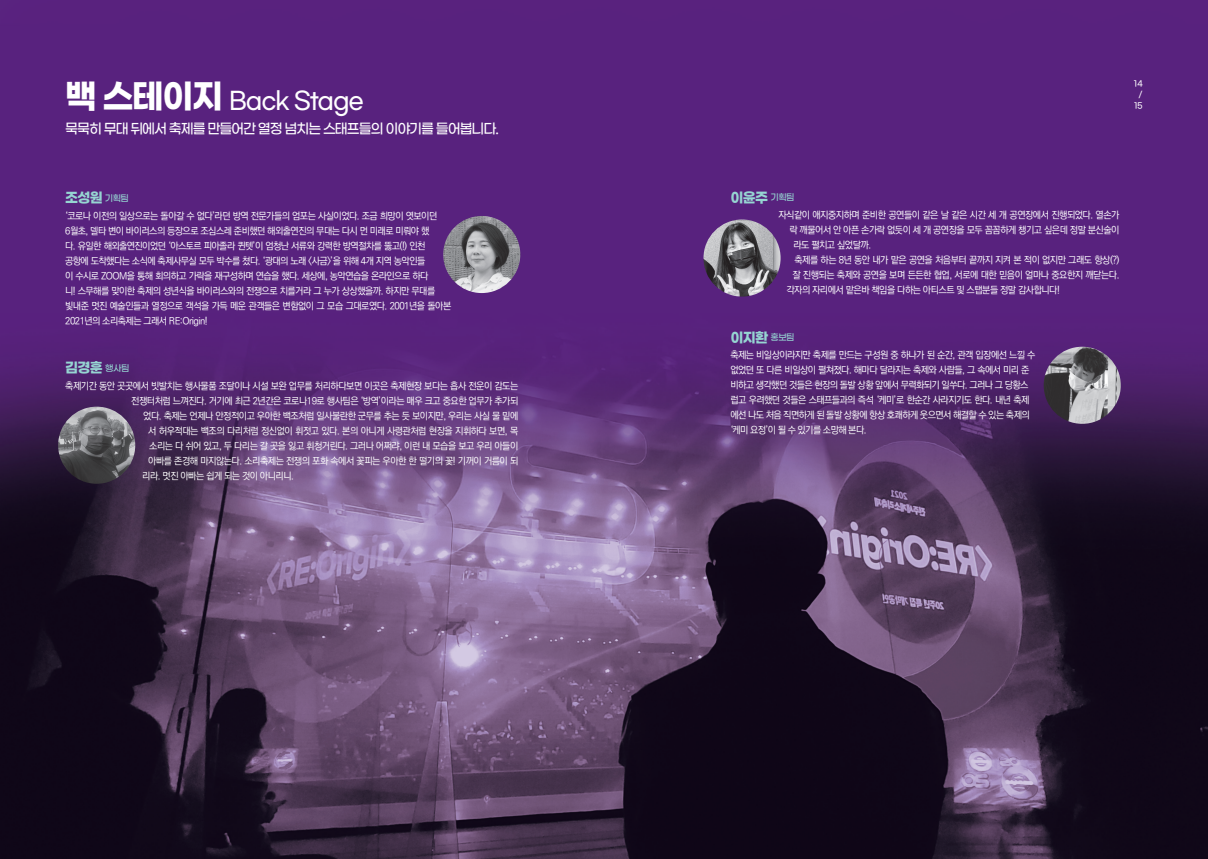
<style>
.page{position:relative;width:1208px;height:859px;background:#fff}
.page>*{position:absolute;margin:0;border:0;box-sizing:border-box;transform-origin:0 0}
.t1{font:700 34px "Gmarket Sans";color:#fff;scale:.96 1}
.t2{font:500 24px "Gmarket Sans";letter-spacing:-.05em;color:#fff;scale:.96 1}
.t3{font:500 14px "Gmarket Sans";letter-spacing:-.075em;color:#fff;scale:.96 1}
.t4{font:700 14px "Gmarket Sans";letter-spacing:-.05em;color:#96d5d2}
.t5{font:500 9.8px/15px "Ko Pub Dotum";letter-spacing:-.055em;color:#fff}
.t6{font:500 8px "Gmarket Sans";color:#fff}
.s1{font-weight:500;font-size:9px}
</style>
<div class="page">
<img style="left:0;top:0;width:1208px;height:859px">
<img style="left:58px;top:407px;width:77px;height:77px;border-radius:39px">
<img style="left:443px;top:216px;width:77px;height:77px;border-radius:39px">
<img style="left:703px;top:219px;width:77px;height:78px;border-radius:39px">
<img style="left:1043px;top:347px;width:77px;height:77px;border-radius:39px">
<p class="t1" style="left:65px;top:77px;width:166px">백 스테이지</p>
<p class="t6" style="left:1138px;top:91px;width:6px">/</p>
<p class="t6" style="left:1133px;top:80px;width:10px">14</p>
<p class="t2" style="left:229px;top:87px;width:142px">Back Stage</p>
<p class="t3" style="left:65px;top:121px;width:453px">묵묵히 무대 뒤에서 축제를 만들어간 열정 넘치는 스태프들의 이야기를 들어봅니다.</p>
<p class="t6" style="left:1134px;top:102px;width:10px">15</p>
<p class="t4" style="left:65px;top:190px;width:65px">조성원 <span class="s1">기획팀</span></p>
<p class="t5" style="left:65px;top:209px;width:388px">‘코로나 이전의 일상으로는 돌아갈 수 없다’라던 방역 전문가들의 엄포는 사실이었다. 조금 희망이 엿보이던 6월초, 델타 변이 바이러스의 등장으로 조심스레 준비했던 해외출연진의 무대는 다시 먼 미래로 미뤄야 했<br>다. 유일한 해외출연진이었던 ‘아스토르 피아졸라 퀸텟’이 엄청난 서류와 강력한 방역절차를 뚫고(!) 인천 공항에 도착했다는 소식에 축제사무실 모두 박수를 쳤다. ‘광대의 노래 &lt;사금&gt;’을 위해 4개 지역 농악인들<br>이 수시로 ZOOM을 통해 회의하고 가락을 재구성하며 연습을 했다. 세상에, 농악연습을 온라인으로 하다<br>니! 스무해를 맞이한 축제의 성년식을 바이러스와의 전쟁으로 치를거라 그 누가 상상했을까. 하지만 무대를 빛내준 멋진 예술인들과 열정으로 객석을 가득 메운 관객들은 변함없이 그 모습 그대로였다. 2001년을 돌아본 2021년의 소리축제는 그래서 RE:Origin!</p>
<p class="t4" style="left:65px;top:360px;width:66px">김경훈 <span class="s1">행사팀</span></p>
<p class="t5" style="left:65px;top:379px;width:455px">축제기간 동안 곳곳에서 빗발치는 행사물품 조달이나 시설 보완 업무를 처리하다보면 이곳은 축제현장 보다는 흡사 전운이 감도는</p>
<p class="t5" style="left:131px;top:394px;width:389px">전쟁터처럼 느껴진다. 거기에 최근 2년간은 코로나19로 행사팀은 ‘방역’이라는 매우 크고 중요한 업무가 추가되</p>
<p class="t5" style="left:143px;top:409px;width:377px">었다. 축제는 언제나 안정적이고 우아한 백조처럼 일사불란한 군무를 추는 듯 보이지만, 우리는 사실 물 밑에</p>
<p class="t5" style="left:148px;top:424px;width:372px">서 허우적대는 백조의 다리처럼 정신없이 휘젓고 있다. 본의 아니게 사령관처럼 현장을 지휘하다 보면, 목</p>
<p class="t5" style="left:149px;top:439px;width:371px">소리는 다 쉬어 있고, 두 다리는 갈 곳을 잃고 휘청거린다. 그러나 어쩌랴, 이런 내 모습을 보고 우리 아들이</p>
<p class="t5" style="left:148px;top:454px;width:372px">아빠를 존경해 마지않는다. 소리축제는 전쟁의 포화 속에서 꽃피는 우아한 한 떨기의 꽃! 기꺼이 거름이 되</p>
<p class="t5" style="left:142px;top:469px;width:153px">리라. 멋진 아빠는 쉽게 되는 것이 아니리니.</p>
<p class="t4" style="left:730px;top:189px;width:66px">이윤주 <span class="s1">기획팀</span></p>
<p class="t5" style="left:778px;top:208px;width:343px">자식같이 애지중지하며 준비한 공연들이 같은 날 같은 시간 세 개 공연장에서 진행되었다. 열손가</p>
<p class="t5" style="left:789px;top:223px;width:332px">락 깨물어서 안 아픈 손가락 없듯이 세 개 공연장을 모두 꼼꼼하게 챙기고 싶은데 정말 분신술이</p>
<p class="t5" style="left:793px;top:238px;width:79px">라도 펼치고 싶었달까.</p>
<p class="t5" style="left:794px;top:253px;width:327px">축제를 하는 8년 동안 내가 맡은 공연을 처음부터 끝까지 지켜 본 적이 없지만 그래도 항상(?)</p>
<p class="t5" style="left:792px;top:268px;width:329px">잘 진행되는 축제와 공연을 보며 든든한 협업, 서로에 대한 믿음이 얼마나 중요한지 깨닫는다.</p>
<p class="t5" style="left:786px;top:283px;width:275px">각자의 자리에서 맡은바 책임을 다하는 아티스트 및 스탭분들 정말 감사합니다!</p>
<p class="t4" style="left:730px;top:329px;width:66px">이지환 <span class="s1">홍보팀</span></p>
<p class="t5" style="left:730px;top:348px;width:307px">축제는 비일상이라지만 축제를 만드는 구성원 중 하나가 된 순간, 관객 입장에선 느낄 수 없었던 또 다른 비일상이 펼쳐졌다. 해마다 달라지는 축제와 사람들, 그 속에서 미리 준 비하고 생각했던 것들은 현장의 돌발 상황 앞에서 무력화되기 일쑤다. 그러나 그 당황스 럽고 우려했던 것들은 스태프들과의 즉석 ‘케미’로 한순간 사라지기도 한다. 내년 축제 에선 나도 처음 직면하게 된 돌발 상황에 항상 호쾌하게 웃으면서 해결할 수 있는 축제의</p>
<p class="t5" style="left:730px;top:423px;width:138px">‘케미 요정’이 될 수 있기를 소망해 본다.</p>
</div>
